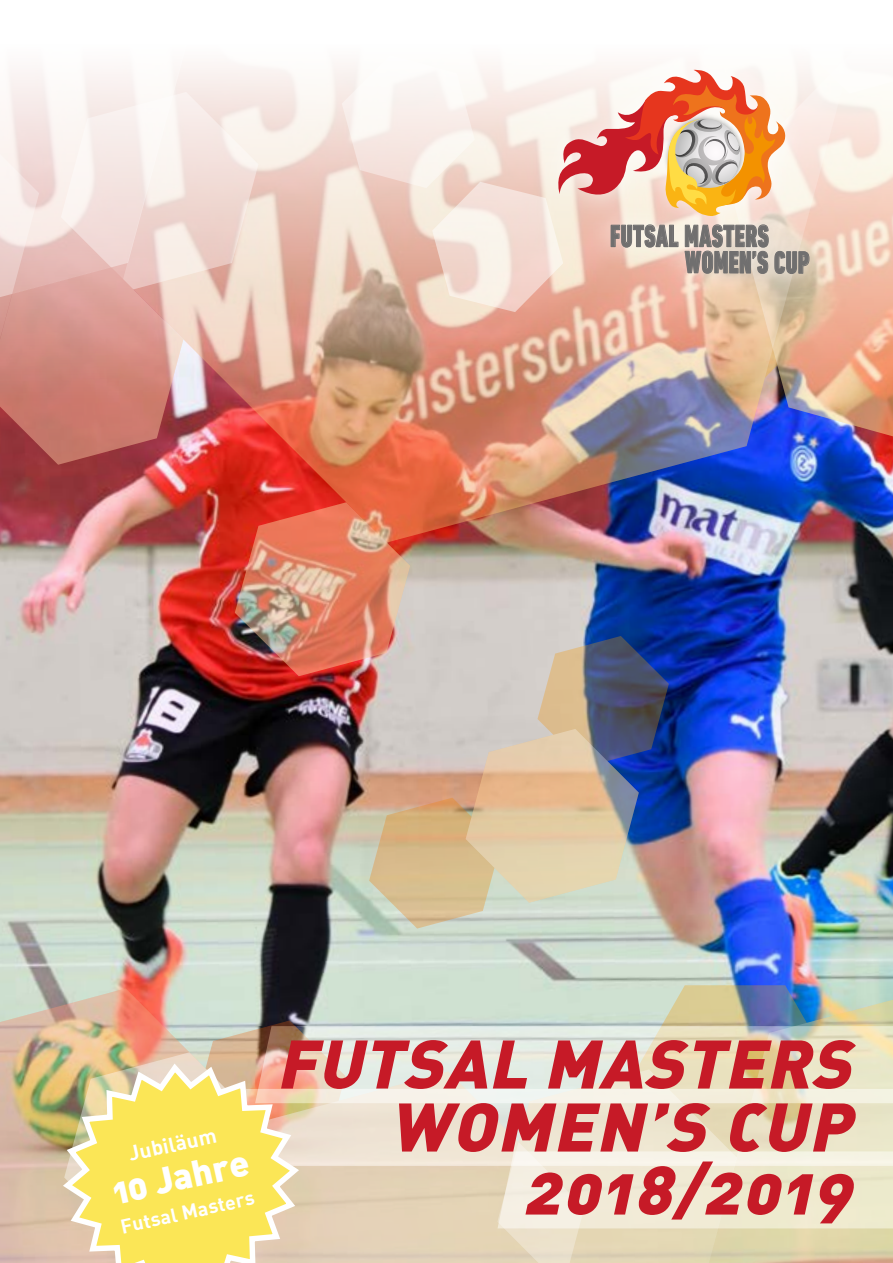
<style>
.page{position:relative;width:893px;height:1263px;background:#fff}
.page>*{position:absolute;margin:0;border:0;box-sizing:border-box;transform-origin:0 0}
.t1{font:italic 67.5px/63px "DIN Black Alternate";color:#c61a27;text-align:right}
.t2{font:36.15px "DIN Black Alternate";color:#fff}
.t3{font:800 condensed 31.5px "DIN Next LT Pro";letter-spacing:.02em;color:#706f6f;scale:.79 1}
.t4{font:20.85px "DIN Bold Alternate";color:#fff}
.t5{font:19.65px "DIN Bold Alternate";color:#fff}
</style>
<div class="page">
<img style="left:0;top:582px;width:893px;height:444px">
<img style="left:235px;top:582px;width:175px;height:94px">
<svg style="left:466px;top:729px;width:173px;height:174px;background:#ccbca4"></svg>
<svg style="left:584px;top:1228px;width:121px;height:35px;background:#e2d5b4"></svg>
<svg style="left:304px;top:1166px;width:280px;height:97px;background:#e3d2b7"></svg>
<img style="left:0;top:988px;width:262px;height:275px">
<img style="left:705px;top:968px;width:188px;height:295px">
<img style="left:0;top:63px;width:893px;height:519px">
<svg style="left:342px;top:63px;width:551px;height:249px"></svg>
<svg style="left:255px;top:1026px;width:638px;height:63px;background:#e2dfcb"></svg>
<svg style="left:304px;top:1089px;width:589px;height:77px;background:#ede5d1"></svg>
<svg style="left:497px;top:1151px;width:396px;height:77px;background:#f0ebd6"></svg>
<svg style="left:64px;top:1052px;width:230px;height:8px;background:#deba97"></svg>
<svg style="left:58px;top:1060px;width:246px;height:203px;background:#f0db7b"></svg>
<p class="t3" style="left:610px;top:218px;width:202px">FUTSAL MASTERS</p>
<p class="t3" style="left:685px;top:244px;width:160px">WOMEN’S CUP</p>
<p class="t4" style="left:127px;top:1144px;width:91px;rotate:-12deg">Jubiläum</p>
<p class="t2" style="left:108px;top:1175px;width:141px;rotate:-13deg">10 Jahre</p>
<p class="t5" style="left:119px;top:1217px;width:138px;rotate:-12deg">Futsal Masters</p>
<p class="t1" style="left:276px;top:1034px;width:591px">FUTSAL MASTERS<br>WOMEN’S CUP<br>2018/2019</p>
</div>
